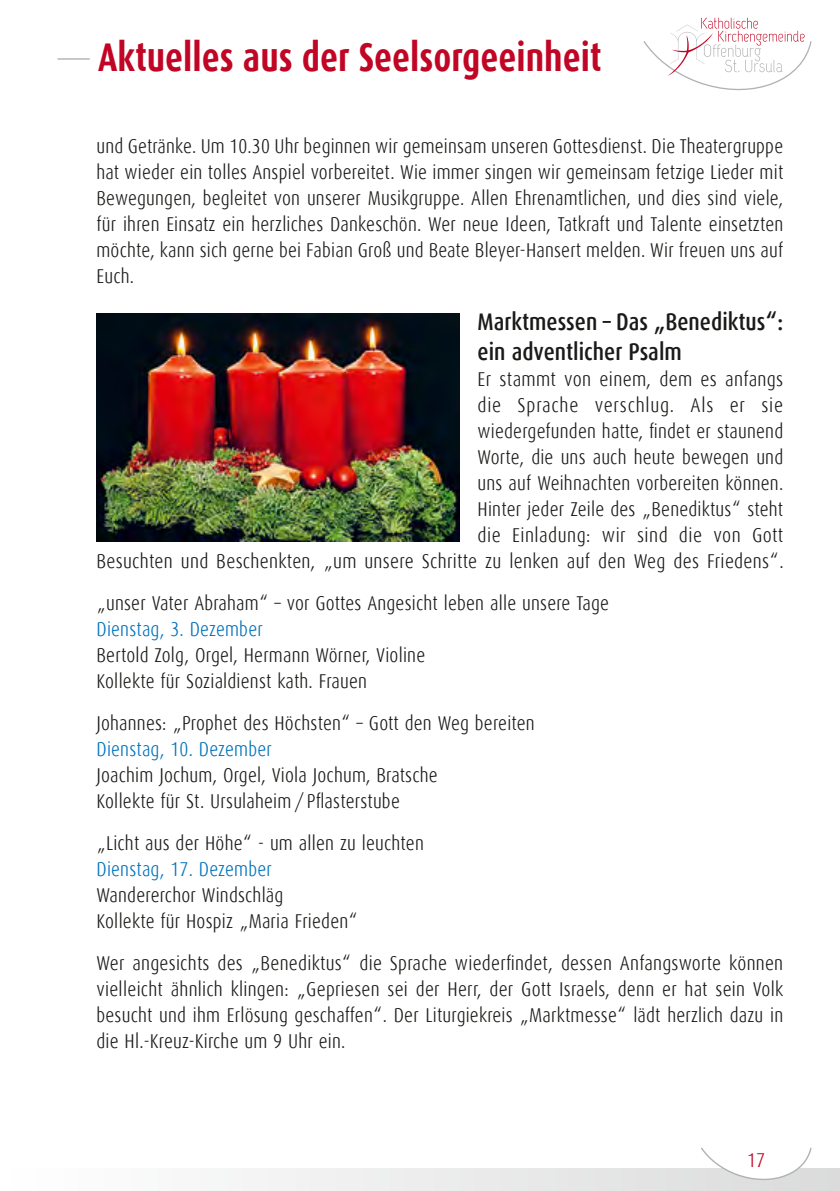
<style>
.page{position:relative;width:840px;height:1191px;background:#fff}
.page>*{position:absolute;margin:0;border:0;box-sizing:border-box;transform-origin:0 0}
.Hauptrubrik_KOPF_rec{font:700 40px "Dax Condensed";color:#c10524;scale:.95 1}
.Unterrubrik_7mm_Einz{font:500 24px/30px "Dax Condensed";color:#1a1a18}
.Grundtext_ohne_Absta{font:300 20px/26px "Dax Condensed";letter-spacing:.01em;color:#1a1a18;text-align:justify}
.Grundtext_ohne_Absta-2{font:300 20px "Dax Condensed";letter-spacing:.01em;color:#0072bc}
.t1{font:300 20px "Dax Condensed";color:#c10524}
</style>
<div class="page">
<hr style="left:57px;top:58px;width:543px;height:2px;background:#b1b2b3">
<div style="left:0;top:1168px;width:839px;height:23px;background:linear-gradient(to right,#fff,#dbdbdb)"></div>
<svg style="left:699px;top:1147px;width:113px;height:40px"></svg>
<svg style="left:643px;top:18px;width:169px;height:73px"></svg>
<img style="left:96px;top:314px;width:363px;height:227px">
<svg style="left:69px;top:58px;width:531px;height:2px"></svg>
<p class="Hauptrubrik_KOPF_rec" style="left:98px;top:35px;width:531px">Aktuelles aus der Seelsorgeeinheit</p>
<p class="Grundtext_ohne_Absta" style="left:96px;top:133px;width:688px">und Getränke. Um 10.30 Uhr beginnen wir gemeinsam unseren Gottesdienst. Die Theatergruppe hat wieder ein tolles Anspiel vorbereitet. Wie immer singen wir gemeinsam fetzige Lieder mit Bewegungen, begleitet von unserer Musikgruppe. Allen Ehrenamtlichen, und dies sind viele, für ihren Einsatz ein herzliches Dankeschön. Wer neue Ideen, Tatkraft und Talente einsetzten möchte, kann sich gerne bei Fabian Groß und Beate Bleyer-Hansert melden. Wir freuen uns auf Euch.</p>
<p class="Unterrubrik_7mm_Einz" style="left:477px;top:307px;width:307px">Marktmessen – Das „Benediktus“: ein adventlicher Psalm</p>
<p class="Grundtext_ohne_Absta" style="left:96px;top:366px;width:688px;text-align:right">Er stammt von einem, dem es anfangs<br>die Sprache verschlug. Als er sie<br>wiedergefunden hatte, findet er staunend<br>Worte, die uns auch heute bewegen und<br>uns auf Weihnachten vorbereiten können.<br>Hinter jeder Zeile des „Benediktus“ steht<br>die Einladung: wir sind die von Gott<br>Besuchten und Beschenkten, „um unsere Schritte zu lenken auf den Weg des Friedens“.</p>
<p class="Grundtext_ohne_Absta" style="left:96px;top:590px;width:514px">„unser Vater Abraham“ – vor Gottes Angesicht leben alle unsere Tage</p>
<p class="Grundtext_ohne_Absta-2" style="left:96px;top:618px;width:168px">Dienstag, 3. Dezember</p>
<p class="Grundtext_ohne_Absta" style="left:96px;top:642px;width:330px">Bertold Zolg, Orgel, Hermann Wörner, Violine</p>
<p class="Grundtext_ohne_Absta" style="left:96px;top:668px;width:272px">Kollekte für Sozialdienst kath. Frauen</p>
<p class="Grundtext_ohne_Absta" style="left:96px;top:710px;width:439px">Johannes: „Prophet des Höchsten“ – Gott den Weg bereiten</p>
<p class="Grundtext_ohne_Absta-2" style="left:96px;top:738px;width:177px">Dienstag, 10. Dezember</p>
<p class="Grundtext_ohne_Absta" style="left:96px;top:762px;width:342px">Joachim Jochum, Orgel, Viola Jochum, Bratsche</p>
<p class="Grundtext_ohne_Absta" style="left:96px;top:788px;width:305px">Kollekte für St. Ursulaheim/ Pflasterstube</p>
<p class="Grundtext_ohne_Absta" style="left:96px;top:830px;width:329px">„Licht aus der Höhe“ - um allen zu leuchten</p>
<p class="Grundtext_ohne_Absta-2" style="left:96px;top:858px;width:177px">Dienstag, 17. Dezember</p>
<p class="Grundtext_ohne_Absta" style="left:96px;top:882px;width:188px">Wandererchor Windschläg</p>
<p class="Grundtext_ohne_Absta" style="left:96px;top:908px;width:263px">Kollekte für Hospiz „Maria Frieden“</p>
<p class="Grundtext_ohne_Absta" style="left:96px;top:950px;width:688px">Wer angesichts des „Benediktus“ die Sprache wiederfindet, dessen Anfangsworte können vielleicht ähnlich klingen: „Gepriesen sei der Herr, der Gott Israels, denn er hat sein Volk besucht und ihm Erlösung geschaffen“. Der Liturgiekreis „Marktmesse“ lädt herzlich dazu in die Hl.-Kreuz-Kirche um 9 Uhr ein.</p>
<p class="t1" style="left:746px;top:1148px;width:19px">17</p>
</div>
